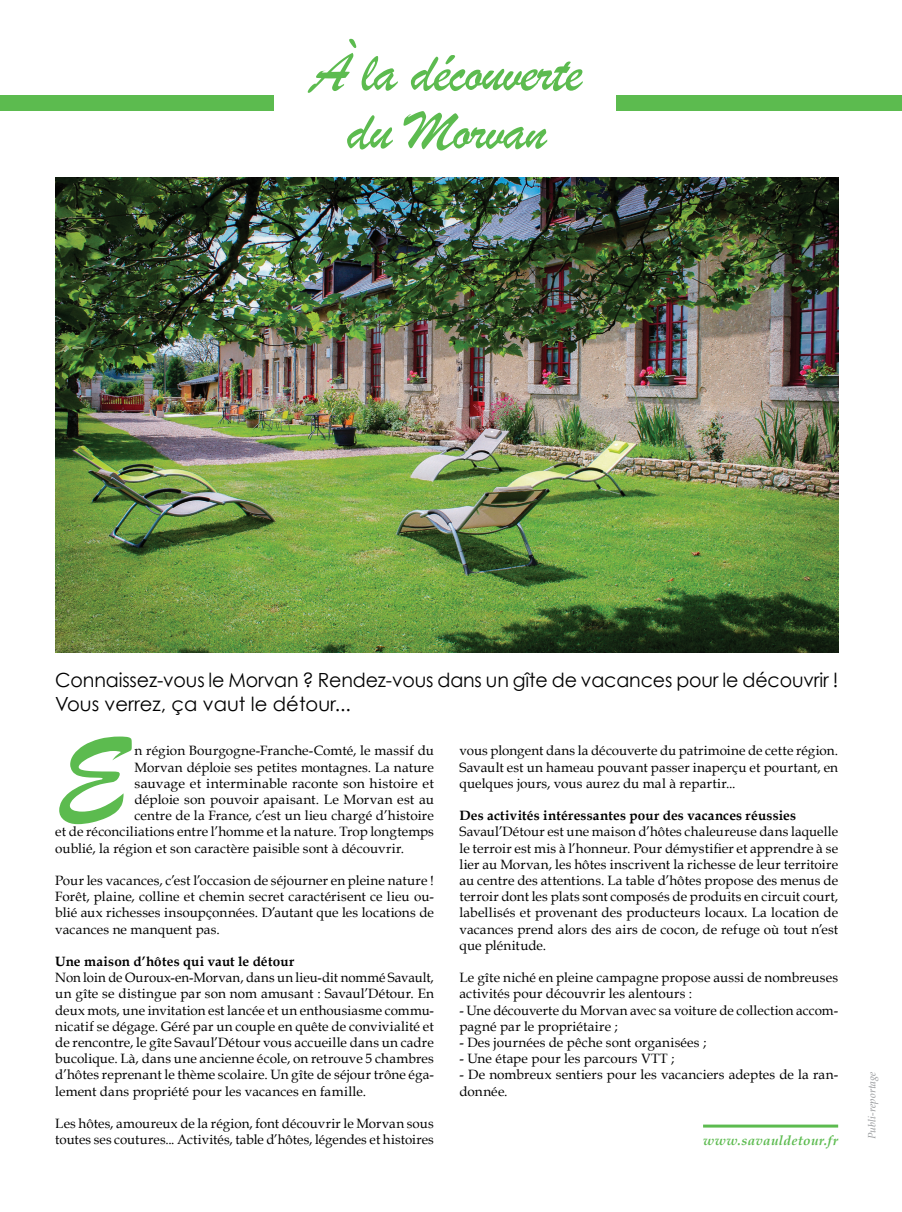
<style>
.page{position:relative;width:902px;height:1212px;background:#fff}
.page>*{position:absolute;margin:0;border:0;box-sizing:border-box;transform-origin:0 0}
.t1{font:117.3px "Brush Script";color:#5cbb4f}
.t2{font:57.75px/58.5px "Brush Script";letter-spacing:-.02em;color:#5cbb4f;text-align:center}
.t3{font:19.5px/23.4px "Century Gothic";letter-spacing:-.005em;color:#000}
.t4{font:13.5px/16.2px "Book Antiqua";letter-spacing:.005em;color:#000;text-align:justify}
.t5{font:700 13.5px "Book Antiqua";letter-spacing:.015em;color:#000}
.t6{font:italic 700 13.5px "Book Antiqua";letter-spacing:.025em;color:#5cbb4f}
.t7{font:italic 10.5px "Book Antiqua";color:#939598}
</style>
<div class="page">
<img style="left:55px;top:177px;width:783px;height:475px">
<hr style="left:703px;top:1124px;width:135px;height:3px;background:#5cbb4f">
<div style="left:0;top:95px;width:274px;height:16px;background:#5cbb4f"></div>
<div style="left:617px;top:95px;width:284px;height:16px;background:#5cbb4f"></div>
<h2 class="t2" style="left:311px;top:45px;width:272px">À la découverte du Morvan</h2>
<h3 class="t3" style="left:55px;top:668px;width:784px">Connaissez-vous le Morvan ? Rendez-vous dans un gîte de vacances pour le découvrir !<br>Vous verrez, ça vaut le détour...</h3>
<h1 class="t1" style="left:55px;top:711px;width:74px">E</h1>
<p class="t4" style="left:135px;top:743px;width:301px">n région Bourgogne-Franche-Comté, le massif du</p>
<p class="t4" style="left:459px;top:743px;width:380px">vous plongent dans la découverte du patrimoine de cette région.<br>Savault est un hameau pouvant passer inaperçu et pourtant, en quelques jours, vous aurez du mal à repartir...</p>
<p class="t5" style="left:459px;top:808px;width:338px">Des activités intéressantes pour des vacances réussies</p>
<p class="t4" style="left:459px;top:824px;width:380px">Savaul’Détour est une maison d’hôtes chaleureuse dans laquelle le terroir est mis à l’honneur. Pour démystifier et apprendre à se lier au Morvan, les hôtes inscrivent la richesse de leur territoire au centre des attentions. La table d’hôtes propose des menus de terroir dont les plats sont composés de produits en circuit court, labellisés et provenant des producteurs locaux. La location de vacances prend alors des airs de cocon, de refuge où tout n’est que plénitude.</p>
<p class="t4" style="left:459px;top:970px;width:380px">Le gîte niché en pleine campagne propose aussi de nombreuses activités pour découvrir les alentours :</p>
<p class="t4" style="left:459px;top:1002px;width:380px">- Une découverte du Morvan avec sa voiture de collection accom&shy;pagné par le propriétaire ;</p>
<p class="t4" style="left:459px;top:1034px;width:248px">- Des journées de pêche sont organisées ;</p>
<p class="t4" style="left:459px;top:1051px;width:216px">- Une étape pour les parcours VTT ;</p>
<p class="t4" style="left:459px;top:1067px;width:380px">- De nombreux sentiers pour les vacanciers adeptes de la ran&shy;donnée.</p>
<p class="t6" style="left:703px;top:1132px;width:136px">www.savauldetour.fr</p>
<p class="t4" style="left:135px;top:759px;width:301px">Morvan déploie ses petites montagnes. La nature</p>
<p class="t4" style="left:135px;top:775px;width:301px">sauvage et interminable raconte son histoire et</p>
<p class="t4" style="left:135px;top:791px;width:301px">déploie son pouvoir apaisant. Le Morvan est au</p>
<p class="t4" style="left:135px;top:808px;width:301px">centre de la France, c’est un lieu chargé d’histoire</p>
<p class="t4" style="left:55px;top:824px;width:380px">et de réconciliations entre l’homme et la nature. Trop longtemps</p>
<p class="t4" style="left:55px;top:840px;width:350px">oublié, la région et son caractère paisible sont à découvrir.</p>
<p class="t4" style="left:55px;top:872px;width:380px">Pour les vacances, c’est l’occasion de séjourner en pleine nature !<br>Forêt, plaine, colline et chemin secret caractérisent ce lieu ou&shy;blié aux richesses insoupçonnées. D’autant que les locations de vacances ne manquent pas.</p>
<p class="t5" style="left:55px;top:953px;width:240px">Une maison d’hôtes qui vaut le détour</p>
<p class="t4" style="left:55px;top:970px;width:380px">Non loin de Ouroux-en-Morvan, dans un lieu-dit nommé Savault, un gîte se distingue par son nom amusant : Savaul’Détour. En deux mots, une invitation est lancée et un enthousiasme commu&shy;nicatif se dégage. Géré par un couple en quête de convivialité et de rencontre, le gîte Savaul’Détour vous accueille dans un cadre bucolique. Là, dans une ancienne école, on retrouve 5 chambres d’hôtes reprenant le thème scolaire. Un gîte de séjour trône éga&shy;lement dans propriété pour les vacances en famille.</p>
<p class="t4" style="left:55px;top:1115px;width:380px">Les hôtes, amoureux de la région, font découvrir le Morvan sous toutes ses coutures... Activités, table d’hôtes, légendes et histoires</p>
<p class="t7" style="left:865px;top:1139px;width:69px;rotate:-90deg">Publi-reportage</p>
</div>
